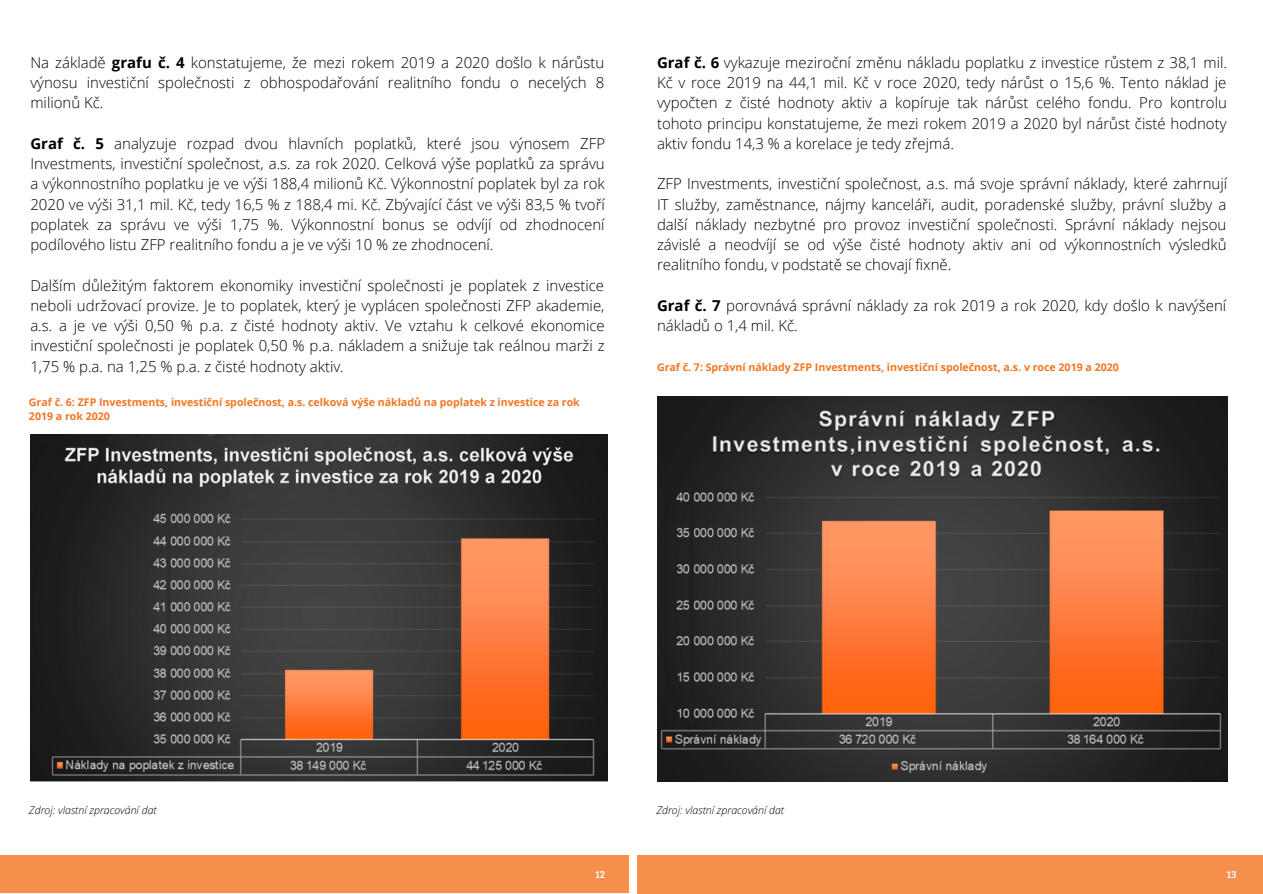
<style>
.page{position:relative;width:1263px;height:894px;background:#fff}
.page>*{position:absolute;margin:0;border:0;box-sizing:border-box;transform-origin:0 0}
.t1{font:300 15px/20.2px "Open Sans";color:#000;text-align:justify}
.t2{font:700 10.65px/14.1px "Open Sans";color:#f57521}
.t3{font:italic 300 10.65px "Open Sans";color:#000}
.t4{font:10.65px "Bree Serif";color:#fff}
.s1{font-weight:700}
</style>
<div class="page">
<div style="left:0;top:854px;width:629px;height:39px;background:#f7904d"></div>
<div style="left:637px;top:854px;width:625px;height:39px;background:#f7904d"></div>
<img style="left:657px;top:396px;width:570px;height:385px">
<img style="left:30px;top:434px;width:577px;height:347px">
<p class="t1" style="left:30px;top:52px;width:576px">Na základě <span class="s1">grafu č. 4</span> konstatujeme, že mezi rokem 2019 a 2020 došlo k nárůstu výnosu investiční společnosti z obhospodařování realitního fondu o necelých 8 milionů Kč.</p>
<p class="t1" style="left:30px;top:133px;width:576px"><span class="s1">Graf č. 5</span> analyzuje rozpad dvou hlavních poplatků, které jsou výnosem ZFP Investments, investiční společnost, a.s. za rok 2020. Celková výše poplatků za správu a výkonnostního poplatku je ve výši 188,4 milionů Kč. Výkonnostní poplatek byl za rok 2020 ve výši 31,1 mil. Kč, tedy 16,5 % z 188,4 mi. Kč. Zbývající část ve výši 83,5 % tvoří poplatek za správu ve výši 1,75 %. Výkonnostní bonus se odvíjí od zhodnocení podílového listu ZFP realitního fondu a je ve výši 10 % ze zhodnocení.</p>
<p class="t1" style="left:30px;top:275px;width:576px">Dalším důležitým faktorem ekonomiky investiční společnosti je poplatek z investice neboli udržovací provize. Je to poplatek, který je vyplácen společnosti ZFP akademie, a.s. a je ve výši 0,50 % p.a. z čisté hodnoty aktiv. Ve vztahu k celkové ekonomice investiční společnosti je poplatek 0,50 % p.a. nákladem a snižuje tak reálnou marži z 1,75 % p.a. na 1,25 % p.a. z čisté hodnoty aktiv.</p>
<p class="t2" style="left:29px;top:394px;width:552px">Graf č. 6: ZFP Investments, investiční společnost, a.s. celková výše nákladů na poplatek z investice za rok<br>2019 a rok 2020</p>
<p class="t1" style="left:657px;top:52px;width:571px"><span class="s1">Graf č. 6</span> vykazuje meziroční změnu nákladu poplatku z investice růstem z 38,1 mil.<br>Kč v roce 2019 na 44,1 mil. Kč v roce 2020, tedy nárůst o 15,6 %. Tento náklad je vypočten z čisté hodnoty aktiv a kopíruje tak nárůst celého fondu. Pro kontrolu tohoto principu konstatujeme, že mezi rokem 2019 a 2020 byl nárůst čisté hodnoty aktiv fondu 14,3 % a korelace je tedy zřejmá.</p>
<p class="t1" style="left:657px;top:173px;width:572px">ZFP Investments, investiční společnost, a.s. má svoje správní náklady, které zahrnují IT služby, zaměstnance, nájmy kanceláři, audit, poradenské služby, právní služby a další náklady nezbytné pro provoz investiční společnosti. Správní náklady nejsou závislé a neodvíjí se od výše čisté hodnoty aktiv ani od výkonnostních výsledků realitního fondu, v podstatě se chovají fixně.</p>
<p class="t1" style="left:657px;top:295px;width:571px"><span class="s1">Graf č. 7</span> porovnává správní náklady za rok 2019 a rok 2020, kdy došlo k navýšení nákladů o 1,4 mil. Kč.</p>
<p class="t2" style="left:657px;top:360px;width:463px">Graf č. 7: Správní náklady ZFP Investments, investiční společnost, a.s. v roce 2019 a 2020</p>
<p class="t3" style="left:29px;top:802px;width:129px">Zdroj: vlastní zpracování dat</p>
<p class="t3" style="left:656px;top:802px;width:129px">Zdroj: vlastní zpracování dat</p>
<p class="t4" style="left:595px;top:866px;width:12px">12</p>
<p class="t4" style="left:1226px;top:866px;width:12px">13</p>
</div>
